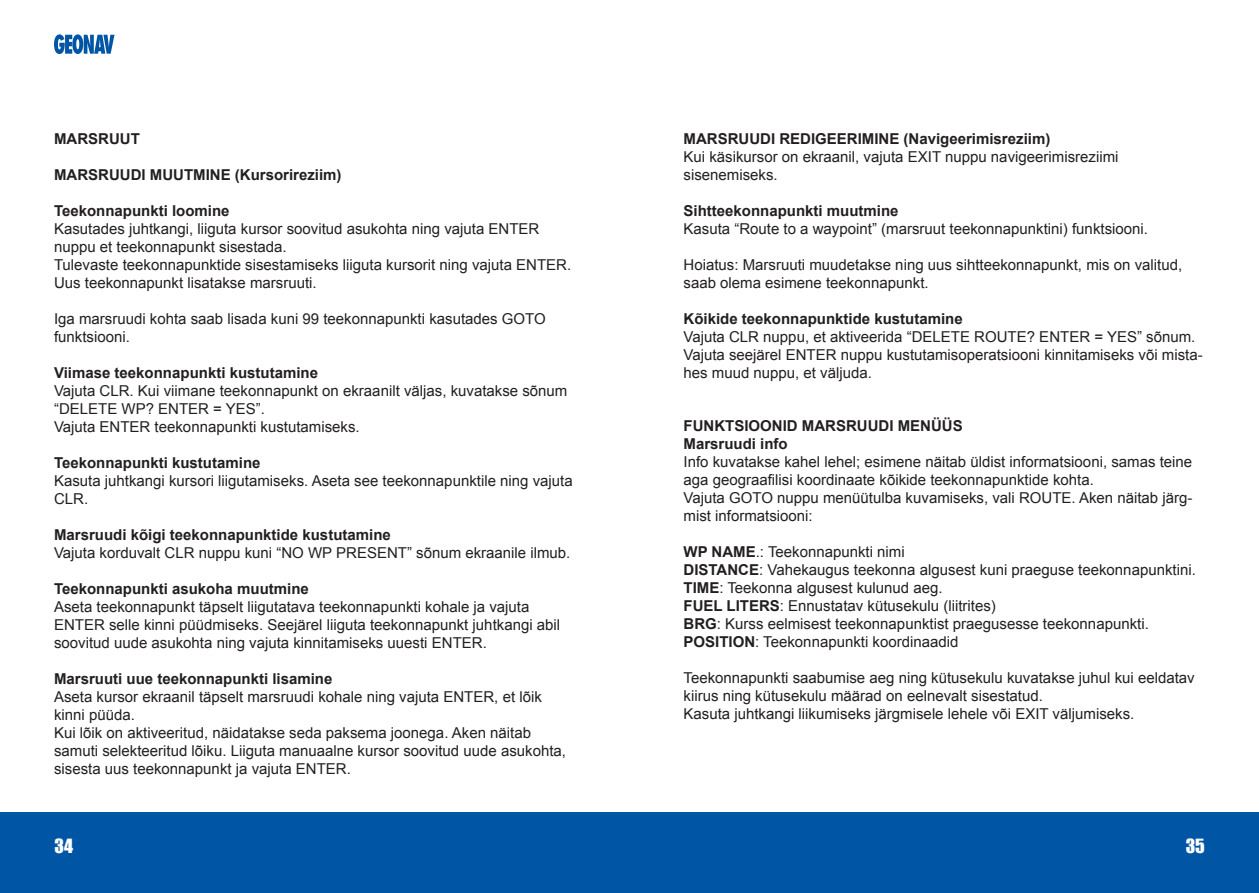
<style>
.page{position:relative;width:1259px;height:893px;background:#fff}
.page>*{position:absolute;margin:0;border:0;box-sizing:border-box;transform-origin:0 0}
.t1{font:18px "Impact";color:#fff}
.t2{font:15px/18px "Arial";color:#231f20}
.t3{font:700 15px/18px "Arial";color:#231f20}
.s1{font-weight:700}
</style>
<div class="page">
<div style="left:0;top:812px;width:629px;height:81px;background:#0155a5"></div>
<svg style="left:54px;top:34px;width:60px;height:20px"></svg>
<div style="left:629px;top:812px;width:630px;height:81px;background:#0155a5"></div>
<p class="t3" style="left:54px;top:130px;width:87px">MARSRUUT</p>
<p class="t3" style="left:54px;top:166px;width:289px">MARSRUUDI MUUTMINE (Kursorireziim)</p>
<p class="t3" style="left:54px;top:202px;width:177px">Teekonnapunkti loomine</p>
<p class="t2" style="left:54px;top:220px;width:519px">Kasutades juhtkangi, liiguta kursor soovitud asukohta ning vajuta ENTER nuppu et teekonnapunkt sisestada.<br>Tulevaste teekonnapunktide sisestamiseks liiguta kursorit ning vajuta ENTER.<br>Uus teekonnapunkt lisatakse marsruuti.</p>
<p class="t2" style="left:54px;top:310px;width:493px">Iga marsruudi kohta saab lisada kuni 99 teekonnapunkti kasutades GOTO funktsiooni.</p>
<p class="t3" style="left:54px;top:364px;width:265px">Viimase teekonnapunkti kustutamine</p>
<p class="t2" style="left:54px;top:382px;width:515px">Vajuta CLR. Kui viimane teekonnapunkt on ekraanilt väljas, kuvatakse sõnum “DELETE WP? ENTER = YES”.<br>Vajuta ENTER teekonnapunkti kustutamiseks.</p>
<p class="t3" style="left:54px;top:454px;width:208px">Teekonnapunkti kustutamine</p>
<p class="t2" style="left:54px;top:472px;width:520px">Kasuta juhtkangi kursori liigutamiseks. Aseta see teekonnapunktile ning vajuta<br>CLR.</p>
<p class="t3" style="left:54px;top:526px;width:338px">Marsruudi kõigi teekonnapunktide kustutamine</p>
<p class="t2" style="left:54px;top:544px;width:518px">Vajuta korduvalt CLR nuppu kuni “NO WP PRESENT” sõnum ekraanile ilmub.</p>
<p class="t3" style="left:54px;top:580px;width:256px">Teekonnapunkti asukoha muutmine</p>
<p class="t2" style="left:54px;top:598px;width:508px">Aseta teekonnapunkt täpselt liigutatava teekonnapunkti kohale ja vajuta<br>ENTER selle kinni püüdmiseks. Seejärel liiguta teekonnapunkt juhtkangi abil soovitud uude asukohta ning vajuta kinnitamiseks uuesti ENTER.</p>
<p class="t3" style="left:54px;top:670px;width:280px">Marsruuti uue teekonnapunkti lisamine</p>
<p class="t2" style="left:54px;top:688px;width:513px">Aseta kursor ekraanil täpselt marsruudi kohale ning vajuta ENTER, et lõik kinni püüda.<br>Kui lõik on aktiveeritud, näidatakse seda paksema joonega. Aken näitab samuti selekteeritud lõiku. Liiguta manuaalne kursor soovitud uude asukohta, sisesta uus teekonnapunkt ja vajuta ENTER.</p>
<p class="t3" style="left:683px;top:130px;width:368px">MARSRUUDI REDIGEERIMINE (Navigeerimisreziim)</p>
<p class="t2" style="left:683px;top:148px;width:436px">Kui käsikursor on ekraanil, vajuta EXIT nuppu navigeerimisreziimi sisenemiseks.</p>
<p class="t3" style="left:683px;top:202px;width:217px">Sihtteekonnapunkti muutmine</p>
<p class="t2" style="left:683px;top:220px;width:466px">Kasuta “Route to a waypoint” (marsruut teekonnapunktini) funktsiooni.</p>
<p class="t2" style="left:683px;top:256px;width:500px">Hoiatus: Marsruuti muudetakse ning uus sihtteekonnapunkt, mis on valitud, saab olema esimene teekonnapunkt.</p>
<p class="t3" style="left:683px;top:310px;width:281px">Kõikide teekonnapunktide kustutamine</p>
<p class="t2" style="left:683px;top:328px;width:521px">Vajuta CLR nuppu, et aktiveerida “DELETE ROUTE? ENTER = YES” sõnum.<br>Vajuta seejärel ENTER nuppu kustutamisoperatsiooni kinnitamiseks või mista&shy;hes muud nuppu, et väljuda.</p>
<p class="t3" style="left:683px;top:417px;width:281px">FUNKTSIOONID MARSRUUDI MENÜÜS<br>Marsruudi info</p>
<p class="t2" style="left:683px;top:453px;width:510px">Info kuvatakse kahel lehel; esimene näitab üldist informatsiooni, samas teine aga geograafilisi koordinaate kõikide teekonnapunktide kohta.<br>Vajuta GOTO nuppu menüütulba kuvamiseks, vali ROUTE. Aken näitab järg&shy;mist informatsiooni:</p>
<p class="t2" style="left:683px;top:543px;width:514px"><span class="s1">WP NAME</span>.: Teekonnapunkti nimi<br><span class="s1">DISTANCE</span>: Vahekaugus teekonna algusest kuni praeguse teekonnapunktini.<br><span class="s1">TIME</span>: Teekonna algusest kulunud aeg.<br><span class="s1">FUEL LITERS</span>: Ennustatav kütusekulu (liitrites)<br><span class="s1">BRG</span>: Kurss eelmisest teekonnapunktist praegusesse teekonnapunkti.<br><span class="s1">POSITION</span>: Teekonnapunkti koordinaadid</p>
<p class="t2" style="left:683px;top:669px;width:513px">Teekonnapunkti saabumise aeg ning kütusekulu kuvatakse juhul kui eeldatav kiirus ning kütusekulu määrad on eelnevalt sisestatud.<br>Kasuta juhtkangi liikumiseks järgmisele lehele või EXIT väljumiseks.</p>
<p class="t1" style="left:55px;top:835px;width:20px">34</p>
<p class="t1" style="left:1185px;top:835px;width:21px">35</p>
</div>
